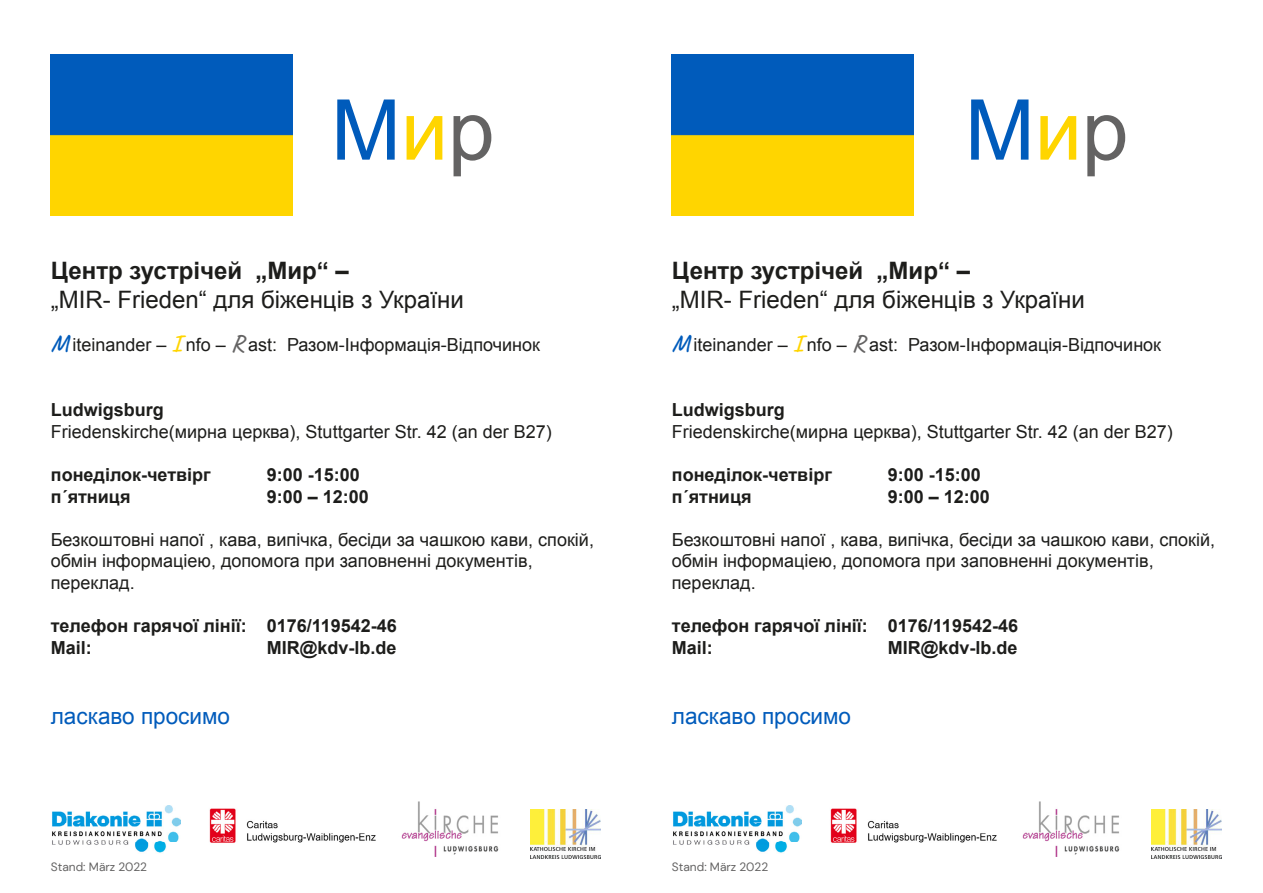
<style>
.page{position:relative;width:1263px;height:893px;background:#fff}
.page>*{position:absolute;margin:0;border:0;box-sizing:border-box;transform-origin:0 0}
.t1{font:84px "Arial";color:#005bbb}
.t2{font:24px "Arial";color:#1d1d1b}
.t3{font:700 24px "Arial";color:#1d1d1b}
.t4{font:22.5px "Arial";color:#005bbb}
.t5{font:18px/21.6px "Arial";color:#1d1d1b}
.t6{font:700 18px/21.6px "Arial";color:#1d1d1b}
.t7{font:12px "DM Sans";color:#646363}
.s1{color:#ffd500}
.s2{color:#646363}
.s3{font-family:"Caveat";font-weight:600;font-size:24px;color:#005bbb}
.s4{font-family:"Caveat";font-weight:600;font-size:24px;color:#ffd500}
.s5{font-family:"Caveat";font-weight:600;font-size:24px;color:#646363}
</style>
<div class="page">
<img style="left:51px;top:54px;width:242px;height:161px">
<img style="left:52px;top:805px;width:129px;height:48px">
<img style="left:209px;top:808px;width:167px;height:35px">
<img style="left:401px;top:801px;width:98px;height:56px">
<img style="left:530px;top:810px;width:71px;height:49px">
<img style="left:672px;top:54px;width:242px;height:161px">
<img style="left:673px;top:805px;width:129px;height:48px">
<img style="left:830px;top:808px;width:167px;height:35px">
<img style="left:1022px;top:801px;width:98px;height:56px">
<img style="left:1151px;top:810px;width:71px;height:49px">
<h1 class="t1" style="left:331px;top:75px;width:165px">М<span class="s1">и</span><span class="s2">р</span></h1>
<h1 class="t1" style="left:965px;top:75px;width:165px">М<span class="s1">и</span><span class="s2">р</span></h1>
<h2 class="t3" style="left:51px;top:255px;width:300px">Центр зустрічей „Мир“ –</h2>
<h2 class="t2" style="left:51px;top:284px;width:414px">„MIR- Frieden“ для біженців з України</h2>
<p class="t5" style="left:51px;top:334px;width:491px"><span class="s3">M</span> iteinander – <span class="s4">I</span> nfo – <span class="s5">R</span> ast: Разом-Інформація-Відпочинок</p>
<p class="t6" style="left:51px;top:400px;width:115px">Ludwigsburg</p>
<p class="t5" style="left:51px;top:421px;width:502px">Friedenskirche(мирна церква), Stuttgarter Str. 42 (an der B27)</p>
<p class="t6" style="left:51px;top:464px;width:161px">понеділок-четвірг</p>
<p class="t6" style="left:267px;top:464px;width:95px">9:00 -15:00</p>
<p class="t6" style="left:51px;top:486px;width:81px">п´ятниця</p>
<p class="t6" style="left:267px;top:486px;width:104px">9:00 – 12:00</p>
<p class="t5" style="left:51px;top:529px;width:545px">Безкоштовні напої , кава, випічка, бесіди за чашкою кави, спокій, обмін інформаціею, допомога при заповненні документів, переклад.</p>
<p class="t6" style="left:51px;top:616px;width:348px">телефон гарячої лінії: 0176/119542-46<br>Mail:</p>
<p class="t6" style="left:267px;top:637px;width:131px">MIR@kdv-lb.de</p>
<p class="t4" style="left:51px;top:701px;width:181px">ласкаво просимо</p>
<h2 class="t3" style="left:672px;top:255px;width:300px">Центр зустрічей „Мир“ –</h2>
<h2 class="t2" style="left:672px;top:284px;width:414px">„MIR- Frieden“ для біженців з України</h2>
<p class="t5" style="left:672px;top:334px;width:491px"><span class="s3">M</span> iteinander – <span class="s4">I</span> nfo – <span class="s5">R</span> ast: Разом-Інформація-Відпочинок</p>
<p class="t6" style="left:672px;top:400px;width:115px">Ludwigsburg</p>
<p class="t5" style="left:672px;top:421px;width:502px">Friedenskirche(мирна церква), Stuttgarter Str. 42 (an der B27)</p>
<p class="t6" style="left:672px;top:464px;width:161px">понеділок-четвірг</p>
<p class="t6" style="left:888px;top:464px;width:95px">9:00 -15:00</p>
<p class="t6" style="left:672px;top:486px;width:81px">п´ятниця</p>
<p class="t6" style="left:888px;top:486px;width:104px">9:00 – 12:00</p>
<p class="t5" style="left:672px;top:529px;width:545px">Безкоштовні напої , кава, випічка, бесіди за чашкою кави, спокій, обмін інформаціею, допомога при заповненні документів, переклад.</p>
<p class="t6" style="left:672px;top:616px;width:348px">телефон гарячої лінії: 0176/119542-46<br>Mail:</p>
<p class="t6" style="left:888px;top:637px;width:131px">MIR@kdv-lb.de</p>
<p class="t4" style="left:672px;top:701px;width:181px">ласкаво просимо</p>
<p class="t7" style="left:51px;top:859px;width:98px">Stand: März 2022</p>
<p class="t7" style="left:672px;top:859px;width:98px">Stand: März 2022</p>
</div>
